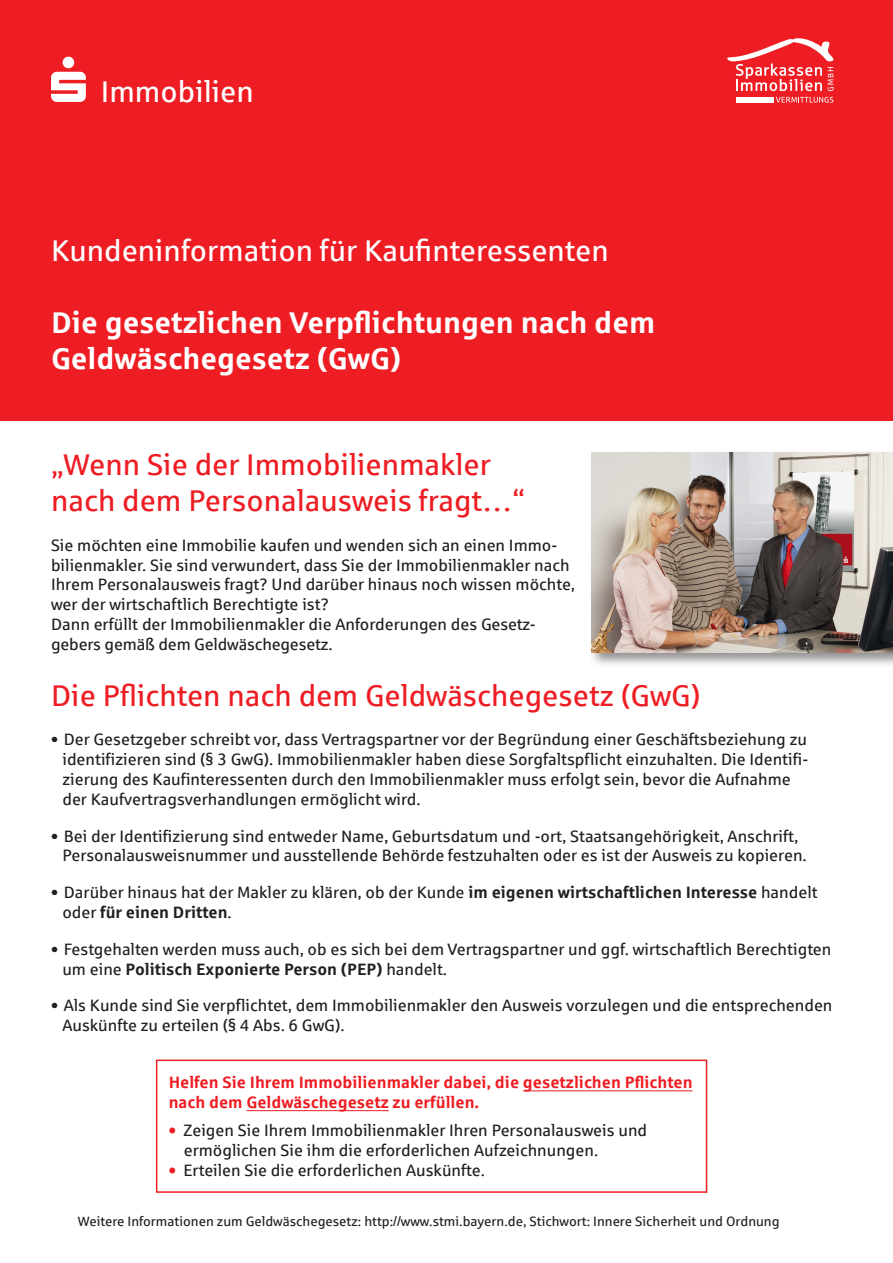
<style>
.page{position:relative;width:893px;height:1263px;background:#fff}
.page>*{position:absolute;margin:0;border:0;box-sizing:border-box;transform-origin:0 0}
.t1{font:30px/36px "Sparkasse Rg";color:#ee1d23}
.t2{font:700 30px/36px "Sparkasse Rg";color:#fff}
.t3{font:30px "Sparkasse Rg";color:#fff}
.t4{font:16.5px/19.8px "Sparkasse Rg";color:#231f20}
.t5{font:700 16.5px/19.8px "Sparkasse Rg";color:#ee1d23}
.t6{font:13.5px "Sparkasse Rg";color:#231f20}
.s1{font-weight:700}
.s2{font-weight:700;color:#ee1d23}
</style>
<div class="page">
<div style="left:0;top:0;width:893px;height:421px;background:#ee1d23"></div>
<svg style="left:776px;top:97px;width:57px;height:6px"></svg>
<div style="left:736px;top:97px;width:37px;height:6px;background:#fff"></div>
<svg style="left:727px;top:38px;width:107px;height:53px"></svg>
<svg style="left:51px;top:57px;width:35px;height:45px"></svg>
<div style="left:589px;top:450px;width:304px;height:218px;background:#231f20;opacity:.5"></div>
<img style="left:592px;top:453px;width:301px;height:200px">
<div style="left:156px;top:1059px;width:551px;height:134px;border:2px solid #ee1d23"></div>
<hr style="left:523px;top:1090px;width:170px;height:1px;background:#ee1d23">
<hr style="left:246px;top:1110px;width:143px;height:1px;background:#ee1d23">
<h1 class="t3" style="left:101px;top:73px;width:154px">Immobilien</h1>
<h1 class="t3" style="left:51px;top:232px;width:559px">Kundeninformation für Kaufinteressenten</h1>
<h1 class="t2" style="left:51px;top:304px;width:606px">Die gesetzlichen Verpflichtungen nach dem<br>Geldwäschegesetz (GwG)</h1>
<h1 class="t1" style="left:51px;top:446px;width:476px">„Wenn Sie der Immobilienmakler nach dem Personalausweis fragt…“</h1>
<p class="t4" style="left:51px;top:535px;width:526px">Sie möchten eine Immobilie kaufen und wenden sich an einen Immo&shy;bilienmakler. Sie sind verwundert, dass Sie der Immobilienmakler nach Ihrem Personalausweis fragt? Und darüber hinaus noch wissen möchte, wer der wirtschaftlich Berechtigte ist?<br>Dann erfüllt der Immobilienmakler die Anforderungen des Gesetz&shy;gebers gemäß dem Geldwäschegesetz.</p>
<h1 class="t1" style="left:51px;top:676px;width:651px">Die Pflichten nach dem Geldwäschegesetz (GwG)</h1>
<p class="t4" style="left:62px;top:729px;width:747px;text-indent:-11px">• Der Gesetzgeber schreibt vor, dass Vertragspartner vor der Begründung einer Geschäftsbeziehung zu identifizieren sind (§ 3 GwG). Immobilienmakler haben diese Sorgfaltspflicht einzuhalten. Die Identifi&shy;zierung des Kaufinteressenten durch den Immobilienmakler muss erfolgt sein, bevor die Aufnahme der Kaufvertragsverhandlungen ermöglicht wird.</p>
<p class="t4" style="left:62px;top:825px;width:746px;text-indent:-11px">• Bei der Identifizierung sind entweder Name, Geburtsdatum und -ort, Staatsangehörigkeit, Anschrift,<br>Personalausweisnummer und ausstellende Behörde festzuhalten oder es ist der Ausweis zu kopieren.</p>
<p class="t4" style="left:62px;top:882px;width:757px;text-indent:-11px">• Darüber hinaus hat der Makler zu klären, ob der Kunde <span class="s1">im eigenen wirtschaftlichen Interesse</span> handelt oder <span class="s1">für einen Dritten</span>.</p>
<p class="t4" style="left:62px;top:939px;width:770px;text-indent:-11px">• Festgehalten werden muss auch, ob es sich bei dem Vertragspartner und ggf. wirtschaftlich Berechtigten um eine <span class="s1">Politisch Exponierte Person (PEP)</span> handelt.</p>
<p class="t4" style="left:62px;top:995px;width:771px;text-indent:-11px">• Als Kunde sind Sie verpflichtet, dem Immobilienmakler den Ausweis vorzulegen und die entsprechenden<br>Auskünfte zu erteilen (§ 4 Abs. 6 GwG).</p>
<p class="t5" style="left:169px;top:1072px;width:525px">Helfen Sie Ihrem Immobilienmakler dabei, die gesetzlichen Pflichten nach dem Geldwäschegesetz zu erfüllen.</p>
<p class="t4" style="left:184px;top:1120px;width:465px;text-indent:-15px"><span class="s2">•</span> Zeigen Sie Ihrem Immobilienmakler Ihren Personalausweis und ermöglichen Sie ihm die erforderlichen Aufzeichnungen.</p>
<p class="t4" style="left:169px;top:1160px;width:318px"><span class="s2">•</span> Erteilen Sie die erforderlichen Auskünfte.</p>
<p class="t6" style="left:78px;top:1213px;width:703px">Weitere Informationen zum Geldwäschegesetz: http://www.stmi.bayern.de, Stichwort: Innere Sicherheit und Ordnung</p>
</div>
